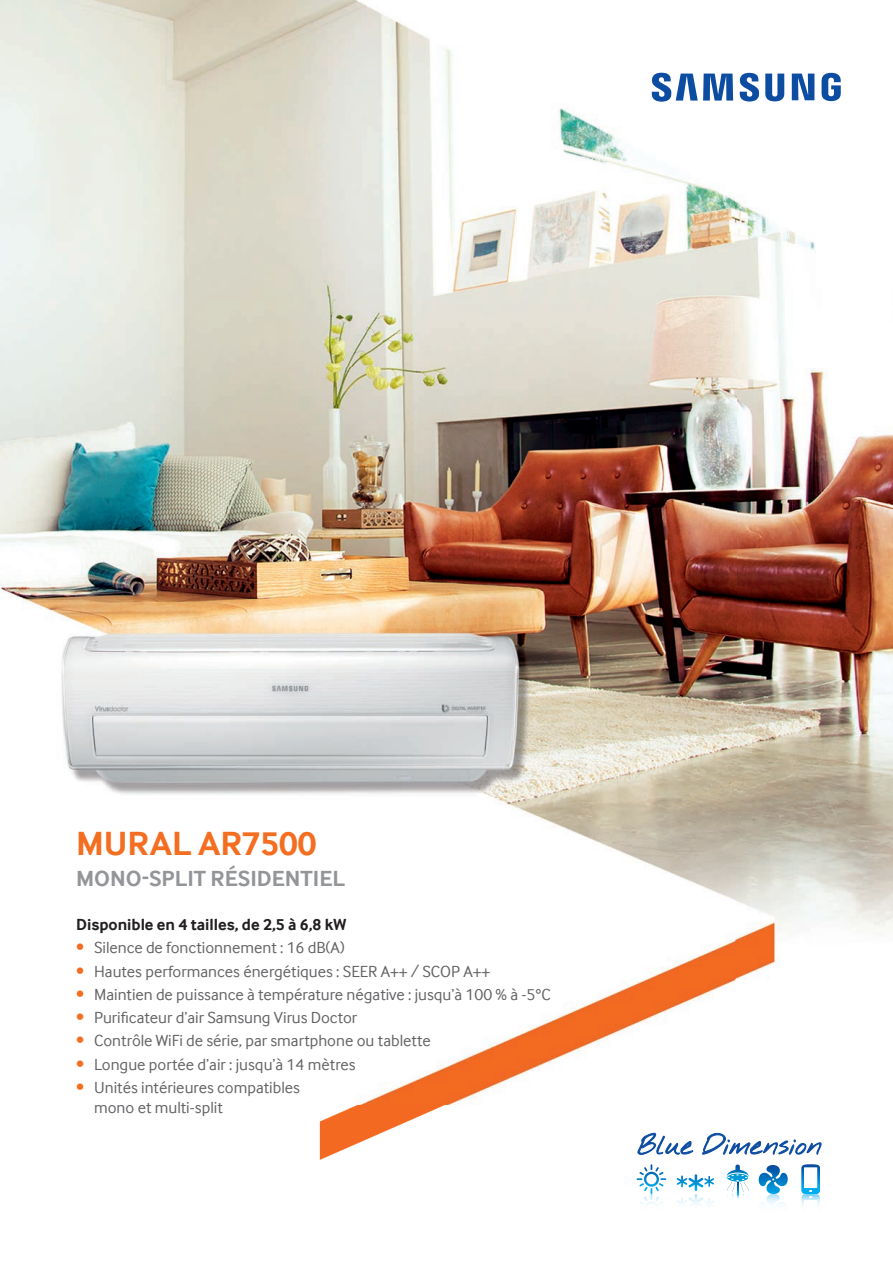
<style>
.page{position:relative;width:893px;height:1263px;background:#fff}
.page>*{position:absolute;margin:0;border:0;box-sizing:border-box;transform-origin:0 0}
.t1{font:700 34.5px "Samsung Inter Face";color:#f36e21}
.t2{font:700 22.5px "Samsung Inter Face";color:#939598}
.t3{font:16.5px/19.8px "Samsung Inter Face";color:#636366}
.t4{font:700 16.5px "Samsung Inter Face";color:#231f20}
.s1{color:#f36e21}
</style>
<div class="page">
<img style="left:0;top:0;width:893px;height:1203px">
<svg style="left:802px;top:1164px;width:18px;height:30px"></svg>
<svg style="left:637px;top:1164px;width:29px;height:40px"></svg>
<svg style="left:677px;top:1174px;width:37px;height:17px"></svg>
<img style="left:688px;top:1194px;width:15px;height:11px">
<svg style="left:677px;top:1198px;width:10px;height:6px"></svg>
<svg style="left:704px;top:1198px;width:10px;height:6px"></svg>
<img style="left:802px;top:1194px;width:18px;height:12px">
<img style="left:757px;top:1194px;width:31px;height:10px">
<svg style="left:759px;top:1165px;width:29px;height:30px"></svg>
<div style="left:726px;top:1173px;width:23px;height:9px;border:1px solid #fff;border-radius:50%"></div>
<svg style="left:727px;top:1164px;width:22px;height:39px"></svg>
<svg style="left:637px;top:1133px;width:56px;height:22px"></svg>
<svg style="left:702px;top:1133px;width:120px;height:22px"></svg>
<svg style="left:652px;top:73px;width:189px;height:29px"></svg>
<h1 class="t1" style="left:76px;top:823px;width:242px">MURAL AR7500</h1>
<h2 class="t2" style="left:76px;top:865px;width:270px">MONO-SPLIT RÉSIDENTIEL</h2>
<p class="t4" style="left:76px;top:915px;width:272px">Disponible en 4 tailles, de 2,5 à 6,8 kW</p>
<p class="t3" style="left:76px;top:938px;width:270px"><span class="s1">•</span> Silence de fonctionnement : 16 dB(A)</p>
<p class="t3" style="left:76px;top:961px;width:416px"><span class="s1">•</span> Hautes performances énergétiques : SEER A++ / SCOP A++</p>
<p class="t3" style="left:76px;top:984px;width:476px"><span class="s1">•</span> Maintien de puissance à température négative : jusqu’à 100 % à -5°C</p>
<p class="t3" style="left:76px;top:1007px;width:283px"><span class="s1">•</span> Purificateur d’air Samsung Virus Doctor</p>
<p class="t3" style="left:76px;top:1031px;width:356px"><span class="s1">•</span> Contrôle WiFi de série, par smartphone ou tablette</p>
<p class="t3" style="left:76px;top:1054px;width:281px"><span class="s1">•</span> Longue portée d’air : jusqu’à 14 mètres</p>
<p class="t3" style="left:94px;top:1077px;width:207px;text-indent:-18px"><span class="s1">•</span> Unités intérieures compatibles mono et multi-split</p>
</div>
